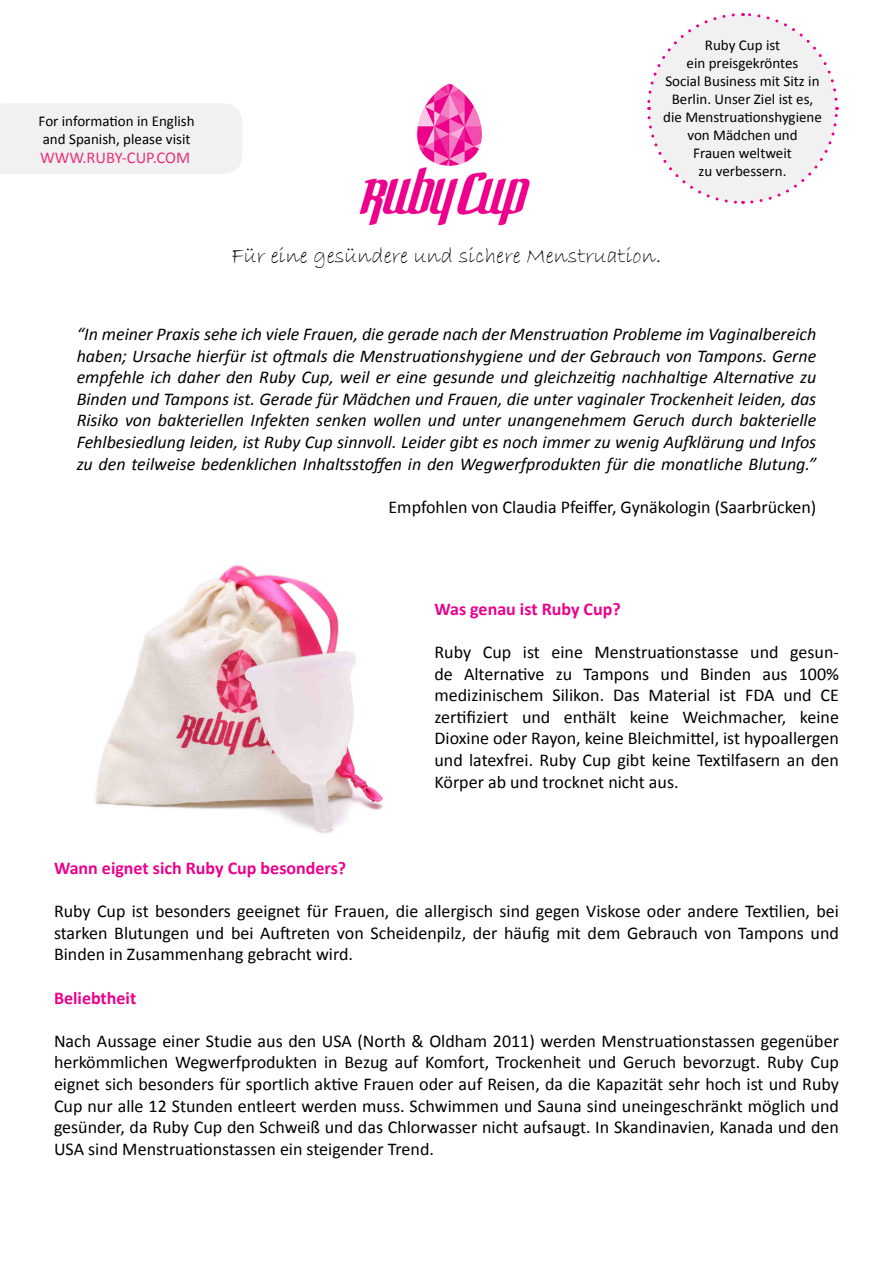
<style>
.page{position:relative;width:893px;height:1263px;background:#fff}
.page>*{position:absolute;margin:0;border:0;box-sizing:border-box;transform-origin:0 0}
.t1{font:22.5px "Bradley Hand ITC";color:#000}
.t2{font:18px/21.6px "Calibri";color:#000;text-align:justify}
.t3{font:italic 18px/21.6px "Calibri";color:#000;text-align:justify}
.t4{font:700 18px "Calibri";color:#ec008c}
.t5{font:16.5px "Calibri";color:#e7327d}
.t6{font:15px/18px "Calibri";color:#000;text-align:center}
</style>
<div class="page">
<svg style="left:647px;top:13px;width:192px;height:191px"></svg>
<img style="left:359px;top:83px;width:171px;height:143px">
<div style="left:0;top:104px;width:242px;height:70px;background:#f1f1f1"></div>
<img style="left:95px;top:565px;width:288px;height:269px">
<p class="t6" style="left:39px;top:112px;width:157px;text-align:left">For information in English and Spanish, please visit</p>
<p class="t5" style="left:40px;top:147px;width:152px">WWW.RUBY-CUP.COM</p>
<p class="t6" style="left:705px;top:36px;width:77px">Ruby Cup ist</p>
<p class="t6" style="left:687px;top:54px;width:113px">ein preisgekröntes</p>
<p class="t6" style="left:663px;top:72px;width:160px">Social Business mit Sitz in<br>Berlin. Unser Ziel ist es, die Menstruationshygiene</p>
<p class="t6" style="left:687px;top:126px;width:112px">von Mädchen und<br>Frauen weltweit</p>
<p class="t6" style="left:699px;top:162px;width:89px">zu verbessern.</p>
<p class="t1" style="left:232px;top:242px;width:431px">Für eine gesündere und sichere Menstruation.</p>
<p class="t3" style="left:77px;top:323px;width:741px">“In meiner Praxis sehe ich viele Frauen, die gerade nach der Menstruation Probleme im Vaginalbereich haben; Ursache hierfür ist oftmals die Menstruationshygiene und der Gebrauch von Tampons. Gerne empfehle ich daher den Ruby Cup, weil er eine gesunde und gleichzeitig nachhaltige Alternative zu Binden und Tampons ist. Gerade für Mädchen und Frauen, die unter vaginaler Trockenheit leiden, das Risiko von bakteriellen Infekten senken wollen und unter unangenehmem Geruch durch bakterielle Fehlbesiedlung leiden, ist Ruby Cup sinnvoll. Leider gibt es noch immer zu wenig Aufklärung und Infos zu den teilweise bedenklichen Inhaltsstoffen in den Wegwerfprodukten für die monatliche Blutung.”</p>
<p class="t2" style="left:388px;top:496px;width:429px">Empfohlen von Claudia Pfeiffer, Gynäkologin (Saarbrücken)</p>
<p class="t4" style="left:434px;top:597px;width:188px">Was genau ist Ruby Cup?</p>
<p class="t2" style="left:434px;top:641px;width:406px">Ruby Cup ist eine Menstruationstasse und gesun&shy;de Alternative zu Tampons und Binden aus 100% medizinischem Silikon. Das Material ist FDA und CE zertifiziert und enthält keine Weichmacher, keine Dioxine oder Rayon, keine Bleichmittel, ist hypoallergen und latexfrei. Ruby Cup gibt keine Textilfasern an den Körper ab und trocknet nicht aus.</p>
<p class="t4" style="left:54px;top:856px;width:294px">Wann eignet sich Ruby Cup besonders?</p>
<p class="t2" style="left:54px;top:900px;width:786px">Ruby Cup ist besonders geeignet für Frauen, die allergisch sind gegen Viskose oder andere Textilien, bei starken Blutungen und bei Auftreten von Scheidenpilz, der häufig mit dem Gebrauch von Tampons und Binden in Zusammenhang gebracht wird.</p>
<p class="t4" style="left:54px;top:986px;width:84px">Beliebtheit</p>
<p class="t2" style="left:54px;top:1030px;width:786px">Nach Aussage einer Studie aus den USA (North &amp; Oldham 2011) werden Menstruationstassen gegenüber herkömmlichen Wegwerfprodukten in Bezug auf Komfort, Trockenheit und Geruch bevorzugt. Ruby Cup eignet sich besonders für sportlich aktive Frauen oder auf Reisen, da die Kapazität sehr hoch ist und Ruby Cup nur alle 12 Stunden entleert werden muss. Schwimmen und Sauna sind uneingeschränkt möglich und gesünder, da Ruby Cup den Schweiß und das Chlorwasser nicht aufsaugt. In Skandinavien, Kanada und den USA sind Menstruationstassen ein steigender Trend.</p>
</div>
